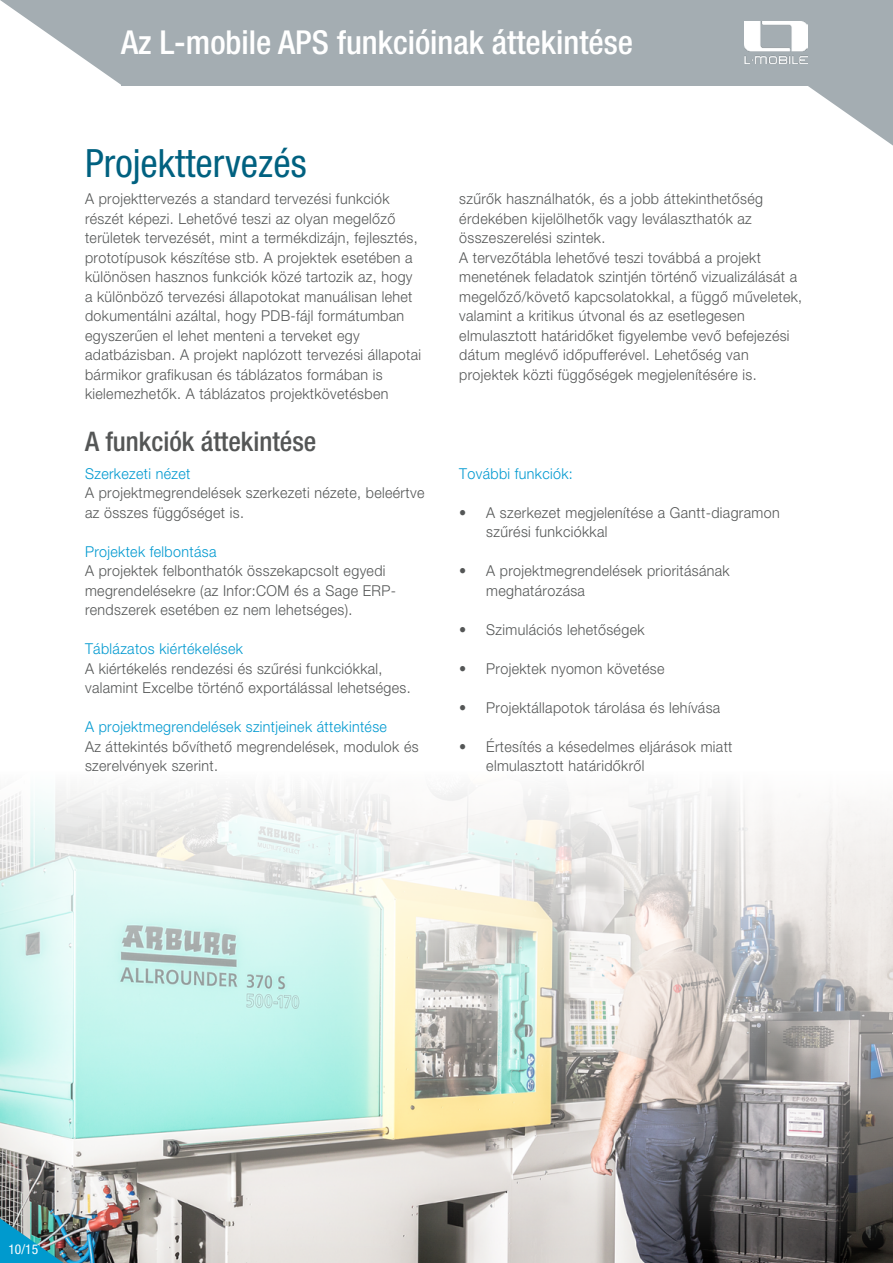
<style>
.page{position:relative;width:893px;height:1263px;background:#fff}
.page>*{position:absolute;margin:0;border:0;box-sizing:border-box;transform-origin:0 0}
.t1{font:condensed 39px "Helvetica Neue LT Pro";color:#006180}
.t2{font:500 condensed 33px "Helvetica Neue LT Pro";color:#fff}
.t3{font:500 condensed 27px "Helvetica Neue LT Pro";color:#545656}
.t4{font:300 15px/19.5px "Helvetica Neue LT Pro";letter-spacing:.025em;color:#545656;scale:.95 1}
.t5{font:300 15px "Helvetica Neue LT Pro";letter-spacing:.025em;color:#0099d0;scale:.95 1}
.t6{font:condensed 13.5px "Helvetica Neue LT Pro";letter-spacing:-.07em;color:#fff}
</style>
<div class="page">
<img style="left:0;top:789px;width:893px;height:474px">
<img style="left:0;top:1216px;width:64px;height:47px">
<svg style="left:0;top:0;width:121px;height:85px"></svg>
<div style="left:121px;top:0;width:772px;height:85px;background:#a4adb2"></div>
<img style="left:744px;top:21px;width:54px;height:43px">
<svg style="left:798px;top:21px;width:95px;height:125px"></svg>
<h2 class="t2" style="left:121px;top:23px;width:513px">Az L-mobile APS funkcióinak áttekintése</h2>
<h1 class="t1" style="left:85px;top:140px;width:223px">Projekttervezés</h1>
<p class="t4" style="left:85px;top:189px;width:355px">A projekttervezés a standard tervezési funkciók részét képezi. Lehetővé teszi az olyan megelőző területek tervezését, mint a termékdizájn, fejlesztés, prototípusok készítése stb. A projektek esetében a különösen hasznos funkciók közé tartozik az, hogy a különböző tervezési állapotokat manuálisan lehet dokumentálni azáltal, hogy PDB-fájl formátumban egyszerűen el lehet menteni a terveket egy adatbázisban. A projekt naplózott tervezési állapotai bármikor grafikusan és táblázatos formában is kielemezhetők. A táblázatos projektkövetésben</p>
<p class="t4" style="left:459px;top:189px;width:362px">szűrők használhatók, és a jobb áttekinthetőség érdekében kijelölhetők vagy leválaszthatók az összeszerelési szintek.<br>A tervezőtábla lehetővé teszi továbbá a projekt menetének feladatok szintjén történő vizualizálását a megelőző/követő kapcsolatokkal, a függő műveletek, valamint a kritikus útvonal és az esetlegesen elmulasztott határidőket figyelembe vevő befejezési dátum meglévő időpufferével. Lehetőség van projektek közti függőségek megjelenítésére is.</p>
<h3 class="t3" style="left:85px;top:425px;width:233px">A funkciók áttekintése</h3>
<p class="t5" style="left:85px;top:464px;width:112px">Szerkezeti nézet</p>
<p class="t4" style="left:85px;top:483px;width:359px">A projektmegrendelések szerkezeti nézete, beleértve az összes függőséget is.</p>
<p class="t5" style="left:85px;top:542px;width:140px">Projektek felbontása</p>
<p class="t4" style="left:85px;top:561px;width:329px">A projektek felbonthatók összekapcsolt egyedi megrendelésekre (az Infor:COM és a Sage ERP&shy;rendszerek esetében ez nem lehetséges).</p>
<p class="t5" style="left:85px;top:640px;width:168px">Táblázatos kiértékelések</p>
<p class="t4" style="left:85px;top:658px;width:344px">A kiértékelés rendezési és szűrési funkciókkal, valamint Excelbe történő exportálással lehetséges.</p>
<p class="t5" style="left:85px;top:718px;width:319px">A projektmegrendelések szintjeinek áttekintése</p>
<p class="t4" style="left:85px;top:736px;width:353px">Az áttekintés bővíthető megrendelések, modulok és szerelvények szerint.</p>
<p class="t5" style="left:459px;top:464px;width:121px">További funkciók:</p>
<p class="t4" style="left:486px;top:502px;width:310px;text-indent:-27px">• A szerkezet megjelenítése a Gantt-diagramon szűrési funkciókkal</p>
<p class="t4" style="left:486px;top:561px;width:258px;text-indent:-27px">• A projektmegrendelések prioritásának meghatározása</p>
<p class="t4" style="left:459px;top:619px;width:197px">• Szimulációs lehetőségek</p>
<p class="t4" style="left:459px;top:658px;width:218px">• Projektek nyomon követése</p>
<p class="t4" style="left:459px;top:697px;width:276px">• Projektállapotok tárolása és lehívása</p>
<p class="t4" style="left:486px;top:736px;width:261px;text-indent:-27px">• Értesítés a késedelmes eljárások miatt elmulasztott határidőkről</p>
<p class="t6" style="left:6px;top:1242px;width:24px">10/15</p>
<p class="t6" style="left:9px;top:1242px;width:31px">10/15</p>
</div>
